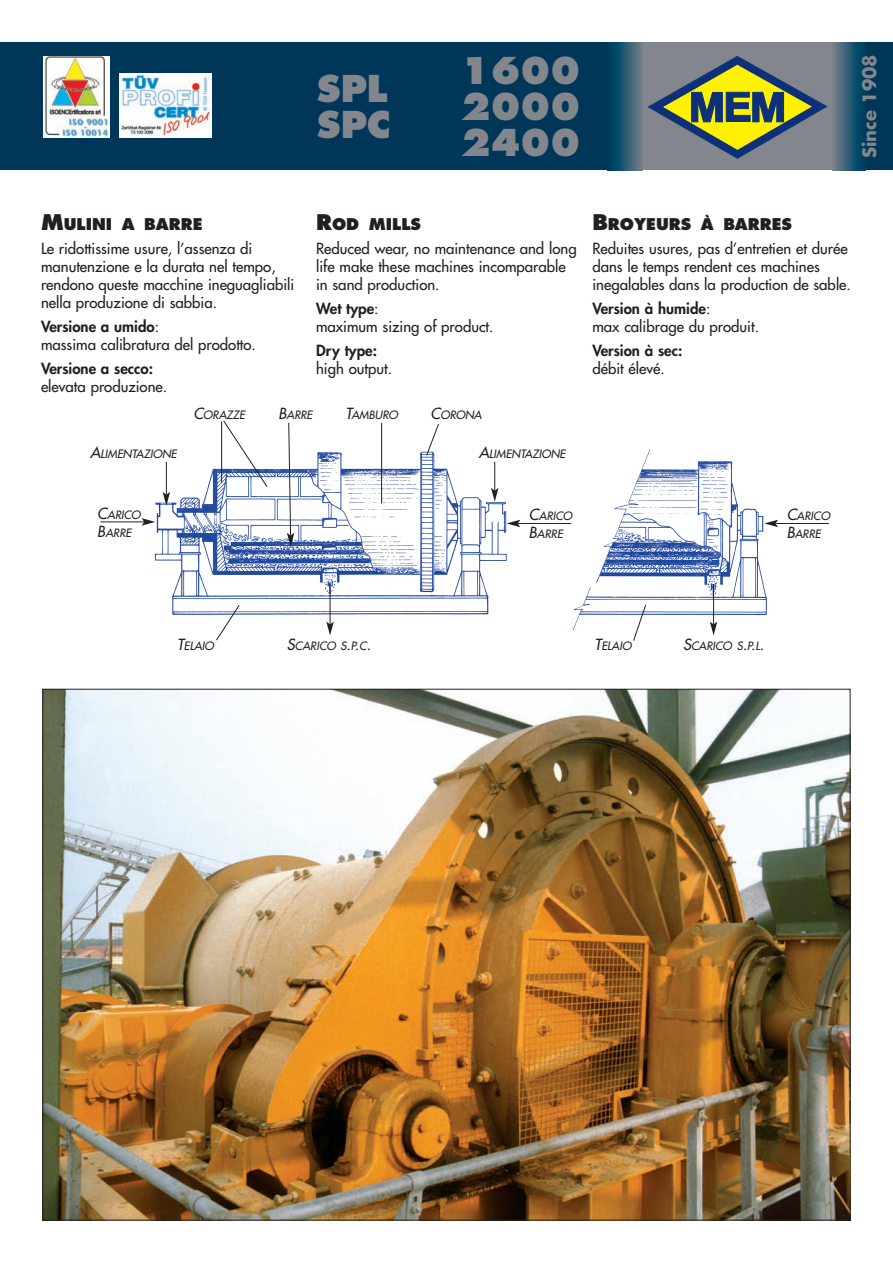
<style>
.page{position:relative;width:893px;height:1263px;background:#fff}
.page>*{position:absolute;margin:0;border:0;box-sizing:border-box;transform-origin:0 0}
.t1{font:800 36px/36px "Futura";color:#83868c;text-align:justify}
.t2{font:700 18px "Futura";color:#83868c}
.t3{font:800 15.75px "Futura";color:#231f20}
.t4{font:15px/18px "Futura";color:#231f20}
.t5{font:800 15px "Futura";color:#231f20}
.t6{font:italic 11.25px/18px "Futura";color:#231f20}
.s1{font-size:21px}
.s2{font-weight:800}
.s3{font-size:15px}
</style>
<div class="page">
<img style="left:154px;top:442px;width:624px;height:188px">
<img style="left:45px;top:691px;width:803px;height:527px">
<hr style="left:221px;top:421px;width:1px;height:61px;background:#231f20">
<svg style="left:223px;top:420px;width:45px;height:67px"></svg>
<svg style="left:287px;top:422px;width:7px;height:187px"></svg>
<hr style="left:381px;top:423px;width:1px;height:81px;background:#231f20">
<svg style="left:426px;top:423px;width:13px;height:33px"></svg>
<svg style="left:491px;top:462px;width:7px;height:40px"></svg>
<hr style="left:166px;top:462px;width:1px;height:32px;background:#231f20">
<svg style="left:163px;top:492px;width:7px;height:14px"></svg>
<hr style="left:518px;top:523px;width:53px;height:1px;background:#231f20">
<svg style="left:506px;top:520px;width:14px;height:7px"></svg>
<hr style="left:775px;top:523px;width:54px;height:1px;background:#231f20">
<svg style="left:764px;top:520px;width:14px;height:7px"></svg>
<hr style="left:330px;top:584px;width:1px;height:40px;background:#231f20">
<svg style="left:326px;top:621px;width:8px;height:14px"></svg>
<hr style="left:713px;top:584px;width:1px;height:40px;background:#231f20">
<svg style="left:710px;top:621px;width:7px;height:14px"></svg>
<svg style="left:216px;top:604px;width:24px;height:37px"></svg>
<hr style="left:100px;top:522px;width:44px;height:1px;background:#231f20">
<svg style="left:141px;top:518px;width:14px;height:8px"></svg>
<svg style="left:633px;top:604px;width:13px;height:37px"></svg>
<div style="left:0;top:43px;width:893px;height:127px;background:#003758"></div>
<img style="left:44px;top:56px;width:66px;height:81px">
<img style="left:119px;top:73px;width:92px;height:64px">
<div style="left:628px;top:43px;width:216px;height:127px;background:#83868c"></div>
<svg style="left:647px;top:56px;width:180px;height:103px"></svg>
<svg style="left:612px;top:43px;width:31px;height:127px;background:#335f75"></svg>
<svg style="left:834px;top:43px;width:28px;height:127px;background:#325f75"></svg>
<h1 class="t1" style="left:317px;top:74px;width:75px">SPL<br>SPC</h1>
<h1 class="t1" style="left:461px;top:56px;width:121px">1600<br>2000<br>2400</h1>
<p class="t2" style="left:861px;top:158px;width:106px;rotate:-90deg">Since 1908</p>
<p class="t3" style="left:41px;top:217px;width:163px"><span class="s1">M</span>ULINI A BARRE</p>
<p class="t4" style="left:41px;top:240px;width:255px">Le ridottissime usure, l’assenza di manutenzione e la durata nel tempo, rendono queste macchine ineguagliabili nella produzione di sabbia.</p>
<p class="t4" style="left:41px;top:318px;width:216px"><span class="s2">Versione a umido</span>:<br>massima calibratura del prodotto.</p>
<p class="t5" style="left:41px;top:361px;width:114px">Versione a secco:</p>
<p class="t4" style="left:41px;top:378px;width:128px">elevata produzione.</p>
<p class="t3" style="left:316px;top:217px;width:106px"><span class="s1">R</span>OD MILLS</p>
<p class="t4" style="left:316px;top:240px;width:262px">Reduced wear, no maintenance and long life make these machines incomparable in sand production.</p>
<p class="t4" style="left:316px;top:300px;width:179px"><span class="s2">Wet type</span>:<br>maximum sizing of product.</p>
<p class="t5" style="left:316px;top:343px;width:62px">Dry type:</p>
<p class="t4" style="left:316px;top:360px;width:77px">high output.</p>
<p class="t6" style="left:193px;top:407px;width:53px"><span class="s3">C</span>ORAZZE</p>
<p class="t6" style="left:278px;top:407px;width:36px"><span class="s3">B</span>ARRE</p>
<p class="t6" style="left:345px;top:407px;width:54px"><span class="s3">T</span>AMBURO</p>
<p class="t6" style="left:430px;top:407px;width:53px"><span class="s3">C</span>ORONA</p>
<p class="t6" style="left:90px;top:445px;width:88px"><span class="s3">A</span>LIMENTAZIONE</p>
<p class="t6" style="left:479px;top:445px;width:88px"><span class="s3">A</span>LIMENTAZIONE</p>
<p class="t3" style="left:592px;top:217px;width:201px"><span class="s1">B</span>ROYEURS À BARRES</p>
<p class="t4" style="left:592px;top:240px;width:260px">Reduites usures, pas d’entretien et durée dans le temps rendent ces machines inegalables dans la production de sable.</p>
<p class="t4" style="left:592px;top:300px;width:168px"><span class="s2">Version à humide</span>:<br>max calibrage du produit.</p>
<p class="t5" style="left:592px;top:343px;width:91px">Version à sec:</p>
<p class="t4" style="left:592px;top:360px;width:74px">débit élevé.</p>
<p class="t6" style="left:97px;top:506px;width:45px"><span class="s3">C</span>ARICO<br><span class="s3">B</span>ARRE</p>
<p class="t6" style="left:529px;top:508px;width:45px"><span class="s3">C</span>ARICO<br><span class="s3">B</span>ARRE</p>
<p class="t6" style="left:787px;top:508px;width:45px"><span class="s3">C</span>ARICO<br><span class="s3">B</span>ARRE</p>
<p class="t6" style="left:177px;top:637px;width:38px"><span class="s3">T</span>ELAIO</p>
<p class="t6" style="left:287px;top:637px;width:86px"><span class="s3">S</span>CARICO S<span class="s3">.</span>P<span class="s3">.</span>C<span class="s3">.</span></p>
<p class="t6" style="left:594px;top:637px;width:38px"><span class="s3">T</span>ELAIO</p>
<p class="t6" style="left:683px;top:637px;width:83px"><span class="s3">S</span>CARICO S<span class="s3">.</span>P<span class="s3">.</span>L<span class="s3">.</span></p>
</div>
